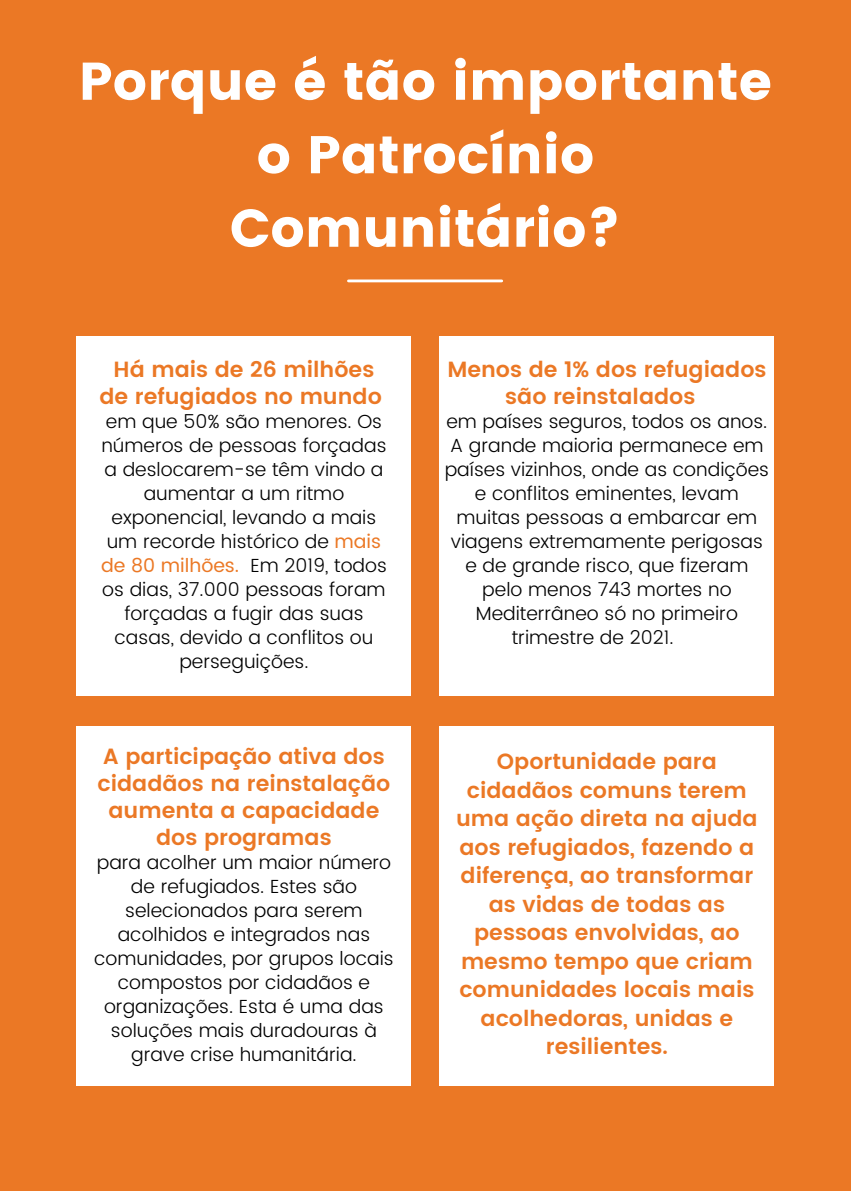
<style>
.page{position:relative;width:851px;height:1191px;background:#fff}
.page>*{position:absolute;margin:0;border:0;box-sizing:border-box;transform-origin:0 0}
.t1{font:53px/73.4px "Poppins";color:#fff;text-align:center}
.t2{font:600 22px/28.4px "Poppins";color:#eb7825;text-align:center}
.t3{font:300 19px/24px "Poppins";color:#000;text-align:center}
.s1{font-weight:400;color:#eb7825}
</style>
<div class="page">
<div style="left:0;top:0;width:850px;height:1191px;background:#eb7825"></div>
<hr style="left:348px;top:279px;width:153px;height:3px;background:#fff">
<div style="left:76px;top:336px;width:335px;height:360px;background:#fff"></div>
<div style="left:439px;top:336px;width:335px;height:360px;background:#fff"></div>
<div style="left:76px;top:726px;width:335px;height:360px;background:#fff"></div>
<div style="left:439px;top:726px;width:335px;height:360px;background:#fff"></div>
<p class="t1" style="left:79px;top:45px;width:694px">Porque é tão importante o Patrocínio<br>Comunitário?</p>
<p class="t2" style="left:99px;top:356px;width:284px;line-height:27px">Há mais de 26 milhões de refugiados no mundo</p>
<p class="t3" style="left:101px;top:410px;width:287px">em que 50% são menores. Os números de pessoas forçadas a deslocarem-se têm vindo a aumentar a um ritmo exponencial, levando a mais um recorde histórico de <span class="s1">mais de 80 milhões.</span> Em 2019, todos os dias, 37.000 pessoas foram forçadas a fugir das suas casas, devido a conflitos ou perseguições.</p>
<p class="t2" style="left:97px;top:743px;width:294px;line-height:27px">A participação ativa dos cidadãos na reinstalação aumenta a capacidade dos programas</p>
<p class="t3" style="left:94px;top:851px;width:301px">para acolher um maior número de refugiados. Estes são selecionados para serem acolhidos e integrados nas comunidades, por grupos locais compostos por cidadãos e organizações. Esta é uma das soluções mais duradouras à grave crise humanitária.</p>
<p class="t2" style="left:505px;top:356px;width:263px;line-height:27px;text-align:left;text-indent:-58px">Menos de 1% dos refugiados são reinstalados</p>
<p class="t3" style="left:446px;top:410px;width:322px">em países seguros, todos os anos.</p>
<p class="t3" style="left:450px;top:434px;width:315px">A grande maioria permanece em</p>
<p class="t3" style="left:444px;top:458px;width:326px">países vizinhos, onde as condições</p>
<p class="t3" style="left:475px;top:482px;width:265px">e conflitos eminentes, levam</p>
<p class="t3" style="left:456px;top:506px;width:302px">muitas pessoas a embarcar em</p>
<p class="t3" style="left:451px;top:530px;width:313px">viagens extremamente perigosas</p>
<p class="t3" style="left:465px;top:554px;width:284px">e de grande risco, que fizeram</p>
<p class="t3" style="left:482px;top:578px;width:251px">pelo menos 743 mortes no</p>
<p class="t3" style="left:476px;top:602px;width:263px">Mediterrâneo só no primeiro</p>
<p class="t3" style="left:512px;top:626px;width:163px">trimestre de 2021.</p>
<p class="t2" style="left:456px;top:748px;width:303px">Oportunidade para cidadãos comuns terem uma ação direta na ajuda aos refugiados, fazendo a diferença, ao transformar as vidas de todas as pessoas envolvidas, ao mesmo tempo que criam comunidades locais mais acolhedoras, unidas e resilientes.</p>
</div>
